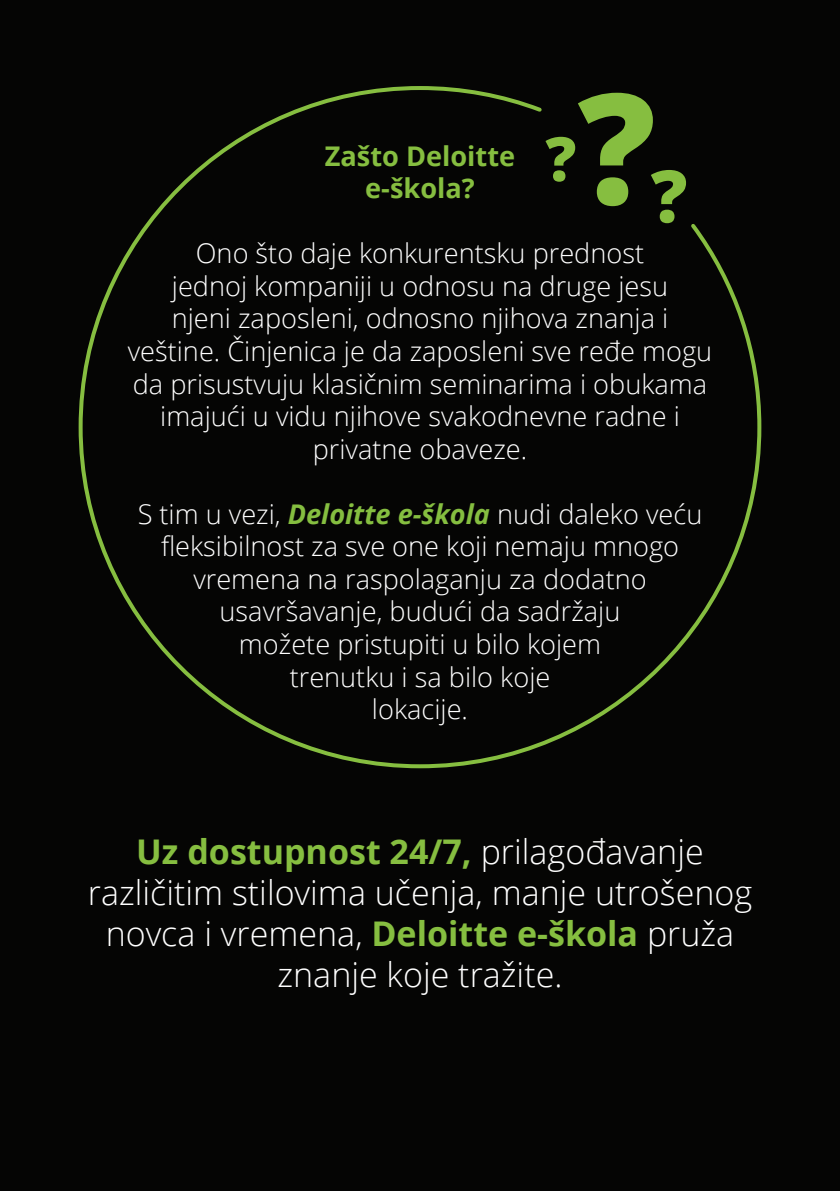
<style>
.page{position:relative;width:840px;height:1191px;background:#fff}
.page>*{position:absolute;margin:0;border:0;box-sizing:border-box;transform-origin:0 0}
.t1{font:300 34px/40.8px "Open Sans";color:#fff;text-align:center}
.t2{font:300 27.2px/32.6px "Open Sans";color:#fff;text-align:center}
.t3{font:700 27.2px/32.6px "Open Sans";color:#86be40;text-align:center}
.s1{font-weight:700;font-style:italic;color:#85be40}
.s2{font-weight:700;color:#86be40}
</style>
<div class="page">
<div style="left:0;top:0;width:839px;height:1191px;background:#050504"></div>
<svg style="left:78px;top:86px;width:684px;height:683px"></svg>
<svg style="left:545px;top:93px;width:140px;height:130px"></svg>
<p class="t3" style="left:324px;top:139px;width:192px">Zašto Deloitte e-škola?</p>
<p class="t2" style="left:128px;top:236px;width:585px">Ono što daje konkurentsku prednost<br>jednoj kompaniji u odnosu na druge jesu<br>njeni zaposleni, odnosno njihova znanja i veštine. Činjenica je da zaposleni sve ređe mogu da prisustvuju klasičnim seminarima i obukama imajući u vidu njihove svakodnevne radne i privatne obaveze.</p>
<p class="t2" style="left:138px;top:497px;width:566px">S tim u vezi, <span class="s1">Deloitte e-škola</span> nudi daleko veću fleksibilnost za sve one koji nemaju mnogo vremena na raspolaganju za dodatno usavršavanje, budući da sadržaju<br>možete pristupiti u bilo kojem<br>trenutku i sa bilo koje<br>lokacije.</p>
<p class="t1" style="left:88px;top:830px;width:665px"><span class="s2">Uz dostupnost 24/7,</span> prilagođavanje različitim stilovima učenja, manje utrošenog novca i vremena, <span class="s2">Deloitte e-škola</span> pruža znanje koje tražite.</p>
</div>
